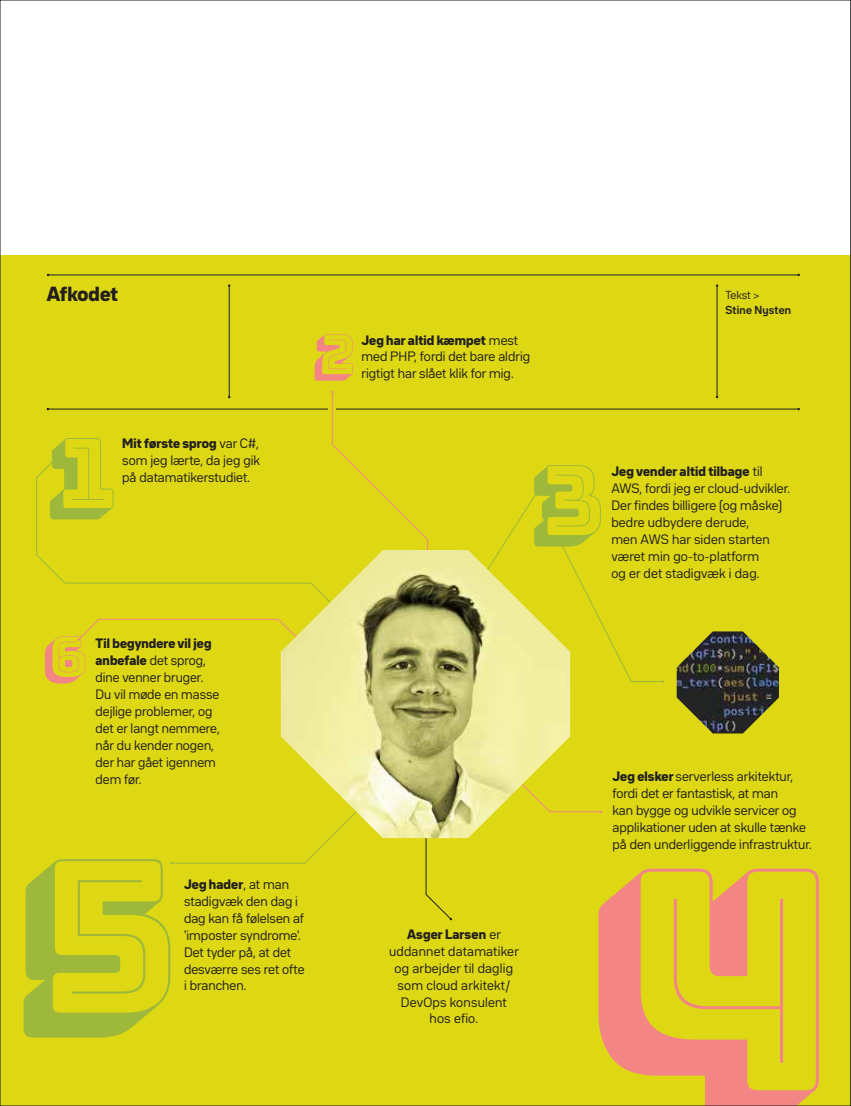
<style>
.page{position:relative;width:851px;height:1106px;background:#fff}
.page>*{position:absolute;margin:0;border:0;box-sizing:border-box;transform-origin:0 0}
.t1{font:303.45px "Bungee Shade";color:#f38685}
.t2{font:210.15px "Bungee Shade";color:#9db83a}
.t3{font:95.85px "Bungee Shade";color:#9db83a}
.t4{font:54.75px "Bungee Shade";color:#f38685}
.t5{font:900 18px "Bw Seido Raw";letter-spacing:.005em;color:#231f20}
.t6{font:12px/17px "Bw Seido Raw";color:#231f20}
.t7{font:700 10.2px "Bw Seido Raw";letter-spacing:.02em;color:#231f20}
.t8{font:10.2px "Bw Seido Raw";letter-spacing:-.01em;color:#231f20}
.s1{font-weight:900}
</style>
<div class="page">
<div style="left:0;top:255px;width:850px;height:851px;background:#ddd813"></div>
<hr style="left:48px;top:409px;width:750px;height:1px;background:#231f20">
<div style="left:328px;top:397px;width:8px;height:21px;background:#ddd813"></div>
<hr style="left:48px;top:275px;width:750px;height:1px;background:#231f20">
<hr style="left:229px;top:285px;width:1px;height:112px;background:#231f20">
<hr style="left:716px;top:285px;width:1px;height:112px;background:#231f20">
<svg style="left:331px;top:391px;width:98px;height:159px"></svg>
<svg style="left:499px;top:482px;width:44px;height:68px"></svg>
<svg style="left:36px;top:456px;width:298px;height:128px"></svg>
<svg style="left:77px;top:619px;width:204px;height:22px"></svg>
<svg style="left:170px;top:838px;width:161px;height:26px"></svg>
<svg style="left:425px;top:838px;width:27px;height:82px"></svg>
<svg style="left:570px;top:810px;width:32px;height:3px"></svg>
<img style="left:281px;top:550px;width:289px;height:288px">
<svg style="left:559px;top:541px;width:104px;height:141px"></svg>
<img style="left:676px;top:631px;width:102px;height:102px">
<svg style="left:850px;top:0;width:1px;height:1106px"></svg>
<h3 class="t5" style="left:47px;top:281px;width:73px">Afkodet</h3>
<h3 class="t4" style="left:314px;top:323px;width:42px">2</h3>
<p class="t6" style="left:361px;top:331px;width:170px"><span class="s1">Jeg har altid kæmpet</span> mest med PHP, fordi det bare aldrig rigtigt har slået klik for mig.</p>
<p class="t8" style="left:725px;top:288px;width:35px">Tekst &gt;</p>
<p class="t7" style="left:725px;top:303px;width:67px">Stine Nysten</p>
<h3 class="t3" style="left:48px;top:419px;width:69px">1</h3>
<p class="t6" style="left:122px;top:434px;width:139px;text-align:justify"><span class="s1">Mit første sprog</span> var C#, som jeg lærte, da jeg gik på datamatikerstudiet.</p>
<h3 class="t4" style="left:43px;top:625px;width:45px">6</h3>
<p class="t6" style="left:95px;top:634px;width:126px"><span class="s1">Til begyndere vil jeg anbefale</span> det sprog, dine venner bruger.<br>Du vil møde en masse dejlige problemer, og det er langt nemmere, når du kender nogen, der har gået igennem dem før.</p>
<h2 class="t2" style="left:17px;top:817px;width:158px">5</h2>
<p class="t6" style="left:184px;top:875px;width:122px"><span class="s1">Jeg hader</span>, at man stadigvæk den dag i dag kan få følelsen af 'imposter syndrome'.<br>Det tyder på, at det desværre ses ret ofte i branchen.</p>
<h3 class="t3" style="left:531px;top:446px;width:72px">3</h3>
<p class="t6" style="left:611px;top:462px;width:180px"><span class="s1">Jeg vender altid tilbage</span> til<br>AWS, fordi jeg er cloud-udvikler.<br>Der findes billigere (og måske) bedre udbydere derude,<br>men AWS har siden starten været min go-to-platform<br>og er det stadigvæk i dag.</p>
<p class="t6" style="left:389px;top:925px;width:131px;text-align:center"><span class="s1">Asger Larsen</span> er uddannet datamatiker og arbejder til daglig som cloud arkitekt/<br>DevOps konsulent hos efio.</p>
<p class="t6" style="left:612px;top:767px;width:201px"><span class="s1">Jeg elsker</span> serverless arkitektur, fordi det er fantastisk, at man<br>kan bygge og udvikle servicer og applikationer uden at skulle tænke på den underliggende infrastruktur.</p>
<h1 class="t1" style="left:586px;top:808px;width:247px">4</h1>
</div>
